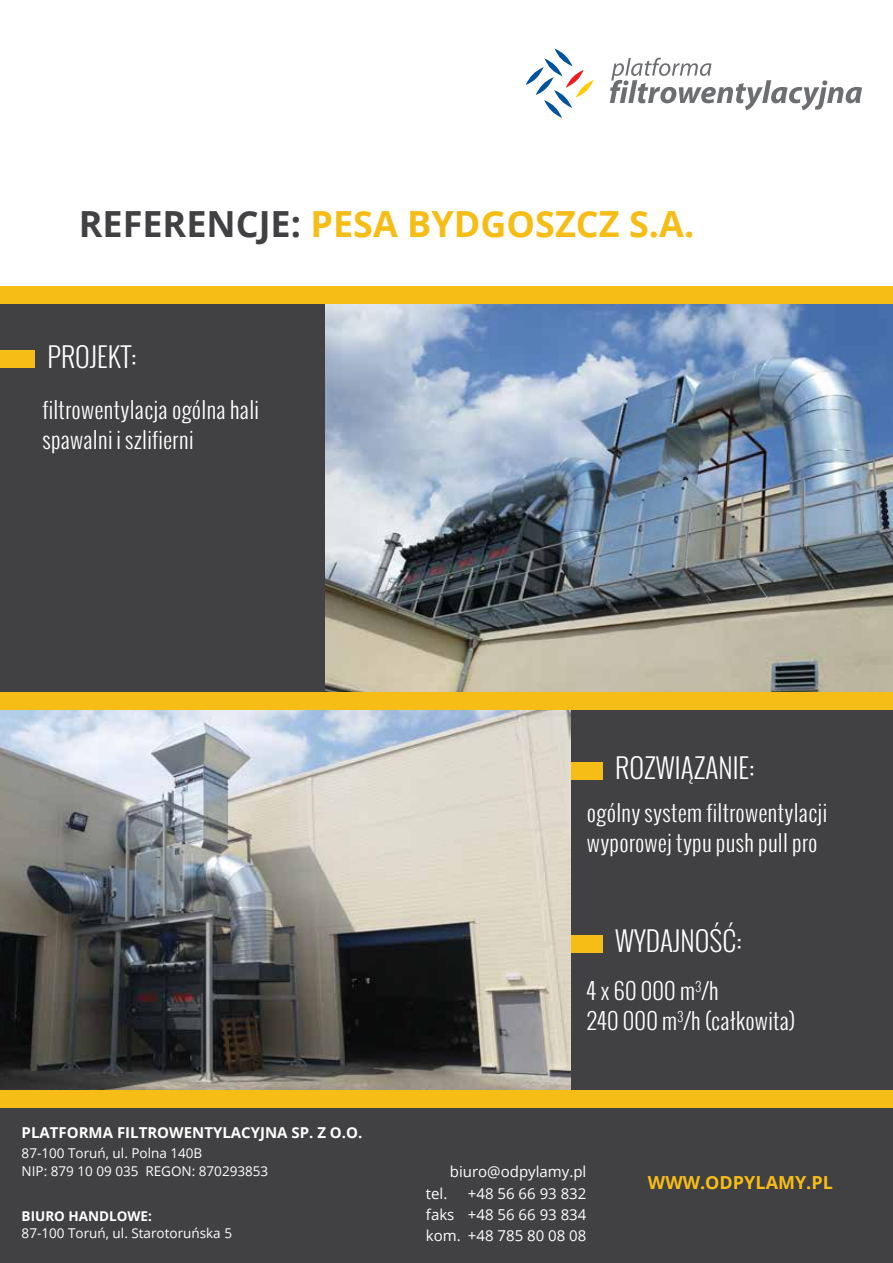
<style>
.page{position:relative;width:893px;height:1263px;background:#fff}
.page>*{position:absolute;margin:0;border:0;box-sizing:border-box;transform-origin:0 0}
.t1{font:700 36px "Open Sans";color:#f7bd17}
.t2{font:300 27px "Oswald";color:#fff}
.t3{font:300 22.5px/30px "Oswald";letter-spacing:.01em;color:#fff}
.t4{font:700 18px "Open Sans";color:#f7bd17}
.t5{font:15px/21.1px "Open Sans";color:#fff;text-align:justify}
.t6{font:700 15px "Open Sans";color:#fff}
.t7{font:13.5px/18px "Open Sans";color:#fff}
.t8{font:700 13.5px "Open Sans";color:#fff}
.s1{color:#414042}
</style>
<div class="page">
<div style="left:0;top:293px;width:893px;height:432px;background:#414042"></div>
<div style="left:0;top:705px;width:893px;height:387px;background:#414042"></div>
<div style="left:568px;top:762px;width:35px;height:17px;background:#f7bd17"></div>
<div style="left:568px;top:936px;width:35px;height:17px;background:#f7bd17"></div>
<img style="left:325px;top:304px;width:568px;height:389px">
<img style="left:0;top:710px;width:570px;height:381px">
<svg style="left:610px;top:58px;width:252px;height:52px"></svg>
<svg style="left:526px;top:48px;width:68px;height:70px"></svg>
<div style="left:0;top:693px;width:893px;height:17px;background:#f7bd17"></div>
<div style="left:0;top:287px;width:893px;height:17px;background:#f7bd17"></div>
<div style="left:0;top:1108px;width:893px;height:155px;background:#414042"></div>
<div style="left:0;top:1091px;width:893px;height:17px;background:#f7bd17"></div>
<div style="left:0;top:351px;width:35px;height:17px;background:#f7bd17"></div>
<h1 class="t1" style="left:79px;top:198px;width:617px"><span class="s1">REFERENCJE:</span> PESA BYDGOSZCZ S.A.</h1>
<p class="t2" style="left:48px;top:338px;width:91px">PROJEKT:</p>
<p class="t3" style="left:43px;top:394px;width:218px">filtrowentylacja ogólna hali spawalni i szlifierni</p>
<p class="t6" style="left:22px;top:1122px;width:342px">PLATFORMA FILTROWENTYLACYJNA SP. Z O.O.</p>
<p class="t7" style="left:22px;top:1143px;width:248px">87-100 Toruń, ul. Polna 140B<br>NIP: 879 10 09 035 REGON: 870293853</p>
<p class="t8" style="left:22px;top:1207px;width:132px">BIURO HANDLOWE:</p>
<p class="t7" style="left:22px;top:1224px;width:212px">87-100 Toruń, ul. Starotoruńska 5</p>
<p class="t2" style="left:615px;top:749px;width:141px">ROZWIĄZANIE:</p>
<p class="t3" style="left:587px;top:798px;width:242px">ogólny system filtrowentylacji wyporowej typu push pull pro</p>
<p class="t2" style="left:615px;top:922px;width:128px">WYDAJNOŚĆ:</p>
<p class="t3" style="left:587px;top:975px;width:210px">4 x 60 000 m<sup>3</sup>/h<br>240 000 m<sup>3</sup>/h (całkowita)</p>
<p class="t5" style="left:450px;top:1160px;width:138px">biuro@odpylamy.pl</p>
<p class="t5" style="left:426px;top:1182px;width:23px">tel.</p>
<p class="t5" style="left:426px;top:1182px;width:162px;text-indent:42px">+48 56 66 93 832 faks +48 56 66 93 834 kom. +48 785 80 08 08</p>
<p class="t4" style="left:648px;top:1169px;width:186px">WWW.ODPYLAMY.PL</p>
</div>
